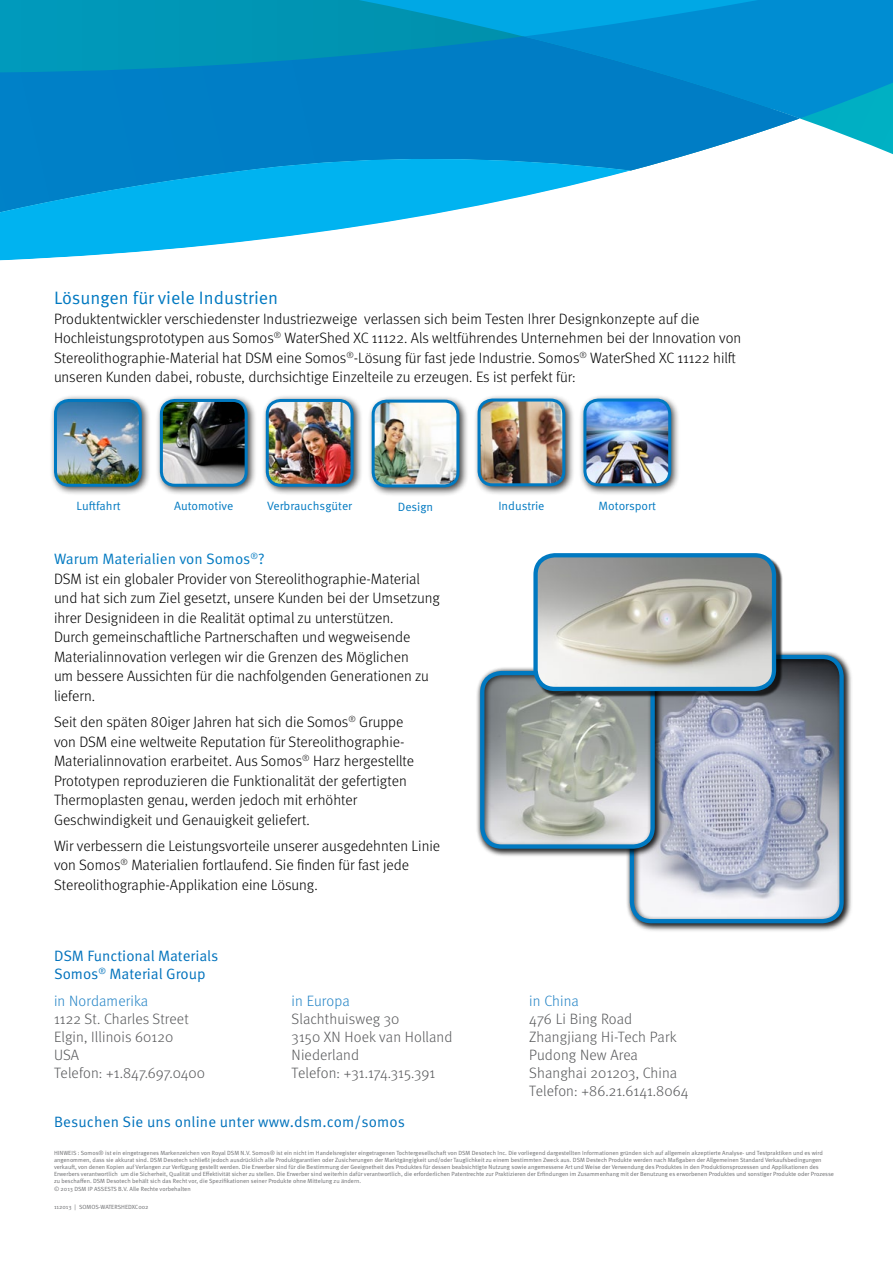
<style>
.page{position:relative;width:893px;height:1263px;background:#fff}
.page>*{position:absolute;margin:0;border:0;box-sizing:border-box;transform-origin:0 0}
.t1{font:18px "Meta Pro Norm";letter-spacing:-.005em;color:#0079c1}
.t2{font:300 15px/19.5px "Meta Pro";color:#000}
.t3{font:300 15px/18px "Meta Pro";letter-spacing:.01em;color:#58595b}
.t4{font:15px/18px "Meta Pro Norm";color:#0072bc}
.t5{font:300 15px "Meta Pro";letter-spacing:.01em;color:#2484c6}
.t6{font:15px "Meta Pro Norm";color:#0079c1}
.t7{font:12px "Meta Pro Norm";color:#0079c1}
.t8{font:6px/7.2px "Meta Pro Norm";color:#6d6e71}
</style>
<div class="page">
<div style="left:0;top:120px;width:690px;height:51px;background:#007ec6"></div>
<svg style="left:0;top:0;width:523px;height:120px"></svg>
<svg style="left:523px;top:0;width:370px;height:154px"></svg>
<svg style="left:0;top:155px;width:631px;height:106px;fill:#00b3f0"></svg>
<div style="left:625px;top:650px;width:228px;height:283px;background:#f4f4f4"></div>
<div style="left:626px;top:651px;width:225px;height:279px;background:#000;opacity:.85"></div>
<div style="left:630px;top:655px;width:214px;height:268px;border:4px solid #0079c1;border-radius:19px"></div>
<div style="left:476px;top:666px;width:189px;height:192px;background:#000;opacity:.75"></div>
<div style="left:477px;top:667px;width:185px;height:189px;background:#000;opacity:.85"></div>
<div style="left:480px;top:671px;width:175px;height:178px;border:4px solid #0079c1;border-radius:19px"></div>
<div style="left:537px;top:556px;width:246px;height:141px;background:#000;opacity:.75"></div>
<img style="left:536px;top:556px;width:238px;height:133px">
<div style="left:533px;top:553px;width:243px;height:138px;border:4px solid #0079c1;border-radius:19px"></div>
<div style="left:49px;top:394px;width:102px;height:102px;background:#000;opacity:.75"></div>
<img style="left:56px;top:400px;width:84px;height:85px">
<div style="left:54px;top:399px;width:88px;height:88px;border:3px solid #0079c1;border-radius:14px"></div>
<div style="left:155px;top:394px;width:102px;height:102px;background:#000;opacity:.75"></div>
<img style="left:161px;top:400px;width:85px;height:85px">
<div style="left:160px;top:399px;width:88px;height:88px;border:3px solid #0079c1;border-radius:14px"></div>
<div style="left:261px;top:394px;width:102px;height:102px;background:#000;opacity:.75"></div>
<img style="left:267px;top:400px;width:85px;height:85px">
<div style="left:266px;top:399px;width:88px;height:88px;border:3px solid #0079c1;border-radius:14px"></div>
<div style="left:367px;top:395px;width:102px;height:102px;background:#000;opacity:.75"></div>
<img style="left:373px;top:401px;width:85px;height:85px">
<div style="left:372px;top:400px;width:87px;height:87px;border:3px solid #0079c1;border-radius:14px"></div>
<div style="left:579px;top:394px;width:102px;height:102px;background:#000;opacity:.75"></div>
<img style="left:585px;top:400px;width:85px;height:85px">
<div style="left:583px;top:398px;width:88px;height:88px;border:3px solid #0079c1;border-radius:14px"></div>
<div style="left:473px;top:394px;width:102px;height:102px;background:#000;opacity:.75"></div>
<img style="left:479px;top:400px;width:85px;height:85px">
<div style="left:478px;top:398px;width:87px;height:88px;border:3px solid #0079c1;border-radius:14px"></div>
<h1 class="t1" style="left:54px;top:284px;width:226px">Lösungen für viele Industrien</h1>
<p class="t2" style="left:54px;top:308px;width:689px">Produktentwickler verschiedenster Industriezweige verlassen sich beim Testen Ihrer Designkonzepte auf die Hochleistungsprototypen aus Somos<sup>®</sup> WaterShed XC 11122. Als weltführendes Unternehmen bei der Innovation von Stereolithographie-Material hat DSM eine Somos<sup>®</sup>-Lösung für fast jede Industrie. Somos<sup>®</sup> WaterShed XC 11122 hilft unseren Kunden dabei, robuste, durchsichtige Einzelteile zu erzeugen. Es ist perfekt für:</p>
<h3 class="t7" style="left:77px;top:497px;width:46px">Luftfahrt</h3>
<h3 class="t7" style="left:174px;top:497px;width:61px">Automotive</h3>
<h3 class="t7" style="left:267px;top:497px;width:87px">Verbrauchsgüter</h3>
<h3 class="t7" style="left:398px;top:497px;width:37px">Design</h3>
<h3 class="t7" style="left:498px;top:496px;width:48px">Industrie</h3>
<h3 class="t7" style="left:599px;top:496px;width:59px">Motorsport</h3>
<h2 class="t6" style="left:54px;top:548px;width:212px">Warum Materialien von Somos<sup>®</sup>?</h2>
<p class="t2" style="left:54px;top:568px;width:387px">DSM ist ein globaler Provider von Stereolithographie-Material und hat sich zum Ziel gesetzt, unsere Kunden bei der Umsetzung ihrer Designideen in die Realität optimal zu unterstützen.<br>Durch gemeinschaftliche Partnerschaften und wegweisende Materialinnovation verlegen wir die Grenzen des Möglichen<br>um bessere Aussichten für die nachfolgenden Generationen zu liefern.</p>
<p class="t2" style="left:54px;top:711px;width:362px">Seit den späten 80iger Jahren hat sich die Somos<sup>®</sup> Gruppe von DSM eine weltweite Reputation für Stereolithographie-Materialinnovation erarbeitet. Aus Somos<sup>®</sup> Harz hergestellte Prototypen reproduzieren die Funktionalität der gefertigten Thermoplasten genau, werden jedoch mit erhöhter Geschwindigkeit und Genauigkeit geliefert.</p>
<h2 class="t2" style="left:54px;top:835px;width:388px">Wir verbessern die Leistungsvorteile unserer ausgedehnten Linie von Somos<sup>®</sup> Materialien fortlaufend. Sie finden für fast jede<br>Stereolithographie-Applikation eine Lösung.</h2>
<h2 class="t4" style="left:54px;top:946px;width:166px">DSM Functional Materials<br>Somos<sup>®</sup> Material Group</h2>
<h2 class="t5" style="left:54px;top:990px;width:96px">in Nordamerika</h2>
<h2 class="t3" style="left:54px;top:1009px;width:153px">1122 St. Charles Street<br>Elgin, Illinois 60120<br>USA<br>Telefon: +1.847.697.0400</h2>
<h2 class="t4" style="left:54px;top:1112px;width:353px">Besuchen Sie uns online unter www.dsm.com/somos</h2>
<h2 class="t5" style="left:292px;top:990px;width:60px">in Europa</h2>
<h2 class="t3" style="left:292px;top:1009px;width:162px">Slachthuisweg 30<br>3150 XN Hoek van Holland<br>Niederland<br>Telefon: +31.174.315.391</h2>
<h2 class="t5" style="left:529px;top:990px;width:51px">in China</h2>
<h2 class="t3" style="left:529px;top:1009px;width:161px">476 Li Bing Road<br>Zhangjiang Hi-Tech Park<br>Pudong New Area<br>Shanghai 201203, China<br>Telefon: +86.21.6141.8064</h2>
<p class="t8" style="left:54px;top:1148px;width:782px">HINWEIS : Somos® ist ein eingetragenes Markenzeichen von Royal DSM N.V. Somos® ist ein nicht im Handelsregister eingetragenen Tochtergesellschaft von DSM Desotech Inc. Die vorliegend dargestellten Informationen gründen sich auf allgemein akzeptierte Analyse- und Testpraktiken und es wird angenommen, dass sie akkurat sind. DSM Desotech schließt jedoch ausdrücklich alle Produktgarantien oder Zusicherungen der Marktgängigkeit und/oder Tauglichkeit zu einem bestimmten Zweck aus. DSM Destech Produkte werden nach Maßgaben der Allgemeinen Standard Verkaufsbedingungen verkauft, von denen Kopien auf Verlangen zur Verfügung gestellt werden. Die Erwerber sind für die Bestimmung der Geeignetheit des Produktes für dessen beabsichtigte Nutzung sowie angemessene Art und Weise der Verwendung des Produktes in den Produktionsprozessen und Applikationen des Erwerbers verantwortlich um die Sicherheit, Qualität und Effektivität sicher zu stellen. Die Erwerber sind weiterhin dafür verantwortlich, die erforderlichen Patentrechte zur Praktizieren der Erfindungen im Zusammenhang mit der Benutzung es erworbenen Produktes und sonstiger Produkte oder Prozesse zu beschaffen. DSM Desotech behält sich das Recht vor, die Spezifikationen seiner Produkte ohne Mittelung zu ändern.<br>© 2013 DSM IP ASSESTS B.V. Alle Rechte vorbehalten</p>
<p class="t8" style="left:54px;top:1203px;width:96px">112013 | SOMOS-WATERSHEDXC002</p>
</div>
